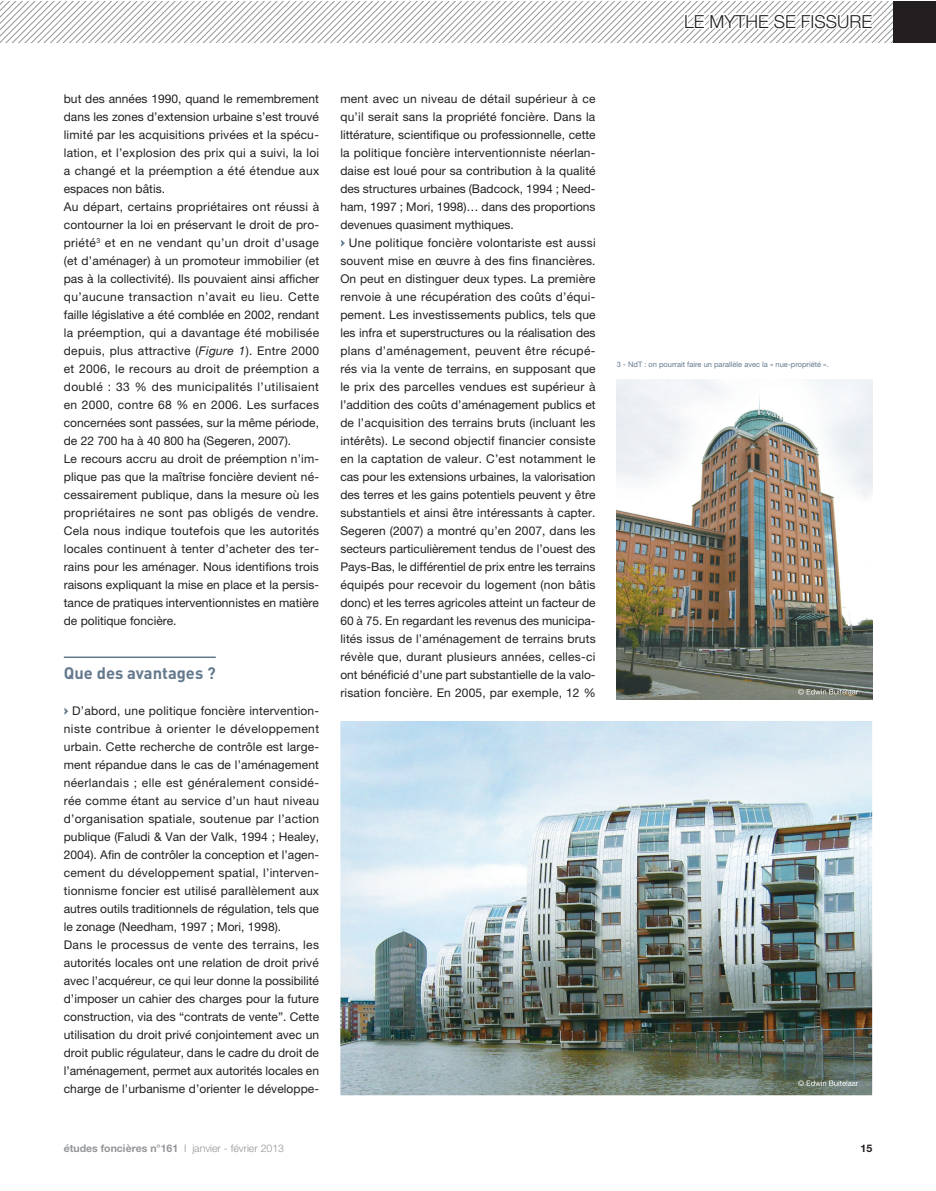
<style>
.page{position:relative;width:936px;height:1191px;background:#fff}
.page>*{position:absolute;margin:0;border:0;box-sizing:border-box;transform-origin:0 0}
.t1{font:300 18px "Helvetica Neue LT Pro";color:#231f20}
.t2{font:700 16.5px "DIN";color:#64798d}
.t3{font:12px/18px "Helvetica Neue LT Pro";letter-spacing:.01em;color:#231f20}
.t4{font:700 10.5px "Helvetica Neue LT Pro";color:#939598}
.t5{font:700 10.5px "Helvetica Neue LT Pro";color:#231f20}
.t6{font:7.5px "Helvetica Neue LT Pro";color:#64798d}
.s1{font-style:italic}
.s2{font-family:"DIN";font-weight:900;font-size:13.5px;color:#64798d}
.s3{font-weight:300}
</style>
<div class="page">
<hr style="left:64px;top:656px;width:152px;height:2px;background:#64798d">
<img style="left:340px;top:689px;width:533px;height:407px">
<svg style="left:0;top:1px;width:934px;height:42px"></svg>
<img style="left:617px;top:379px;width:255px;height:320px">
<svg style="left:798px;top:689px;width:60px;height:5px"></svg>
<svg style="left:798px;top:1080px;width:60px;height:6px"></svg>
<h1 class="t1" style="left:684px;top:10px;width:190px">LE MYTHE SE FISSURE</h1>
<p class="t3" style="left:64px;top:90px;width:257px">but des années 1990, quand le remembrement dans les zones d’extension urbaine s’est trouvé limité par les acquisitions privées et la spécu&shy;lation, et l’explosion des prix qui a suivi, la loi a changé et la préemption a été étendue aux espaces non bâtis.<br>Au départ, certains propriétaires ont réussi à contourner la loi en préservant le droit de pro&shy;priété<sup>3</sup> et en ne vendant qu’un droit d’usage (et d’aménager) à un promoteur immobilier (et pas à la collectivité). Ils pouvaient ainsi afficher qu’aucune transaction n’avait eu lieu. Cette faille législative a été comblée en 2002, rendant la préemption, qui a davantage été mobilisée depuis, plus attractive (<span class="s1">Figure 1</span>). Entre 2000 et 2006, le recours au droit de préemption a doublé : 33 % des municipalités l’utilisaient en 2000, contre 68 % en 2006. Les surfaces concernées sont passées, sur la même période, de 22 700 ha à 40 800 ha (Segeren, 2007).<br>Le recours accru au droit de préemption n’im&shy;plique pas que la maîtrise foncière devient né&shy;cessairement publique, dans la mesure où les propriétaires ne sont pas obligés de vendre.<br>Cela nous indique toutefois que les autorités locales continuent à tenter d’acheter des ter&shy;rains pour les aménager. Nous identifions trois raisons expliquant la mise en place et la persis&shy;tance de pratiques interventionnistes en matière de politique foncière.</p>
<h2 class="t2" style="left:64px;top:662px;width:153px">Que des avantages ?</h2>
<p class="t3" style="left:64px;top:702px;width:257px"><span class="s2">›</span> D’abord, une politique foncière intervention&shy;niste contribue à orienter le développement urbain. Cette recherche de contrôle est large&shy;ment répandue dans le cas de l’aménagement néerlandais ; elle est généralement considé&shy;rée comme étant au service d’un haut niveau d’organisation spatiale, soutenue par l’action publique (Faludi &amp; Van der Valk, 1994 ; Healey, 2004). Afin de contrôler la conception et l’agen&shy;cement du développement spatial, l’interven&shy;tionnisme foncier est utilisé parallèlement aux autres outils traditionnels de régulation, tels que le zonage (Needham, 1997 ; Mori, 1998).<br>Dans le processus de vente des terrains, les autorités locales ont une relation de droit privé avec l’acquéreur, ce qui leur donne la possibilité d’imposer un cahier des charges pour la future construction, via des “contrats de vente”. Cette utilisation du droit privé conjointement avec un droit public régulateur, dans le cadre du droit de l’aménagement, permet aux autorités locales en charge de l’urbanisme d’orienter le développe-</p>
<p class="t3" style="left:340px;top:90px;width:257px">ment avec un niveau de détail supérieur à ce qu’il serait sans la propriété foncière. Dans la littérature, scientifique ou professionnelle, cette la politique foncière interventionniste néerlan&shy;daise est loué pour sa contribution à la qualité des structures urbaines (Badcock, 1994 ; Need&shy;ham, 1997 ; Mori, 1998)… dans des proportions devenues quasiment mythiques.<br><span class="s2">›</span> Une politique foncière volontariste est aussi souvent mise en œuvre à des fins financières.<br>On peut en distinguer deux types. La première renvoie à une récupération des coûts d’équi&shy;pement. Les investissements publics, tels que les infra et superstructures ou la réalisation des plans d’aménagement, peuvent être récupé&shy;rés via la vente de terrains, en supposant que le prix des parcelles vendues est supérieur à l’addition des coûts d’aménagement publics et de l’acquisition des terrains bruts (incluant les intérêts). Le second objectif financier consiste en la captation de valeur. C’est notamment le cas pour les extensions urbaines, la valorisation des terres et les gains potentiels peuvent y être substantiels et ainsi être intéressants à capter.<br>Segeren (2007) a montré qu’en 2007, dans les secteurs particulièrement tendus de l’ouest des Pays-Bas, le différentiel de prix entre les terrains équipés pour recevoir du logement (non bâtis donc) et les terres agricoles atteint un facteur de 60 à 75. En regardant les revenus des municipa&shy;lités issus de l’aménagement de terrains bruts révèle que, durant plusieurs années, celles-ci ont bénéficié d’une part substantielle de la valo&shy;risation foncière. En 2005, par exemple, 12 %</p>
<p class="t6" style="left:617px;top:359px;width:213px">3 - NdT : on pourrait faire un parallèle avec la « nue-propriété ».</p>
<p class="t4" style="left:64px;top:1141px;width:222px">études foncières n°161 <span class="s3">I janvier - février 2013</span></p>
<p class="t5" style="left:860px;top:1142px;width:13px">15</p>
</div>
